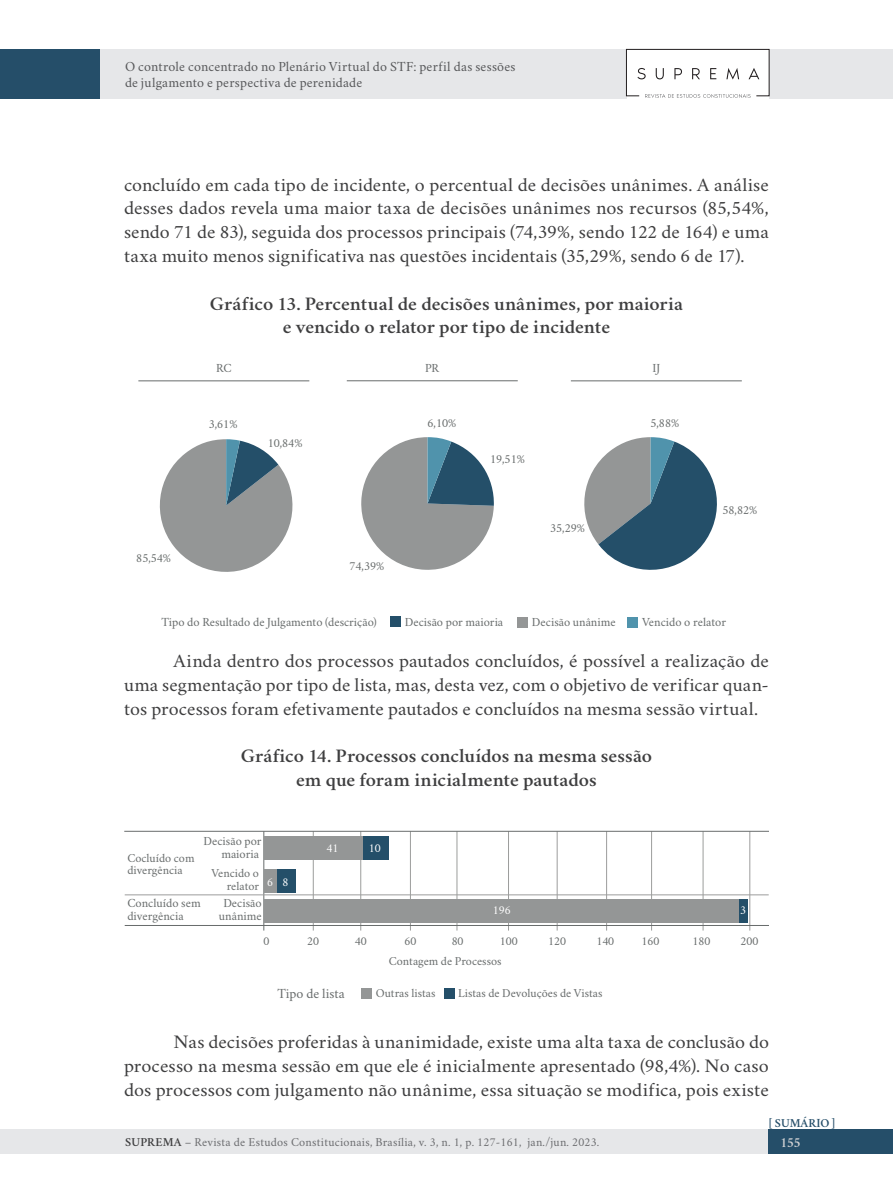
<style>
.page{position:relative;width:893px;height:1191px;background:#fff}
.page>*{position:absolute;margin:0;border:0;box-sizing:border-box;transform-origin:0 0}
.texto_corrido_pt{font:19.25px/23.8px "Crimson";letter-spacing:.005em;color:#3e3e3f;text-align:justify;scale:1.04 1}
.NOME_IMG_e_Tabela{font:600 19.25px/23.8px "Crimson";color:#3e3e3f;text-align:center;scale:1.05 1}
.t1{font:14px/15.8px "Crimson";letter-spacing:.015em;color:#57585a}
.t2{font:14px "Crimson";color:#686c6c}
.t3{font:600 14px "Crimson";color:#d1d2d4}
.t4{font:12.42px/12.2px "Crimson";color:#686c6c;text-align:right}
.t5{font:12.42px "Crimson";color:#686d6c}
.t6{font:12.25px/12.2px "Crimson";color:#686c6c}
.t7{font:12.25px "Crimson";letter-spacing:.02em;color:#6c6d70}
.t8{font:12.25px "Crimson";color:#fff}
.t9{font:600 12.25px "Crimson";color:#254e69}
.s1{font-weight:600;color:#3e3e3f}
</style>
<div class="page">
<div style="left:1px;top:49px;width:892px;height:50px;background:#e6e7e9"></div>
<div style="left:0;top:1129px;width:844px;height:25px;background:#e6e7e9"></div>
<div style="left:769px;top:1129px;width:124px;height:25px;background:#254e69"></div>
<div style="left:627px;top:50px;width:142px;height:49px;background:#fff"></div>
<svg style="left:626px;top:48px;width:144px;height:50px"></svg>
<div style="left:0;top:49px;width:100px;height:50px;background:#254e69"></div>
<div style="left:628px;top:617px;width:10px;height:11px;background:#5093ac"></div>
<div style="left:518px;top:617px;width:10px;height:11px;background:#949696"></div>
<div style="left:391px;top:616px;width:10px;height:11px;background:#244f69"></div>
<svg style="left:159px;top:439px;width:134px;height:133px"></svg>
<svg style="left:361px;top:437px;width:133px;height:133px"></svg>
<svg style="left:584px;top:437px;width:133px;height:133px"></svg>
<hr style="left:138px;top:380px;width:171px;height:1px;background:#686c6c">
<hr style="left:347px;top:380px;width:171px;height:1px;background:#686c6c">
<hr style="left:571px;top:380px;width:171px;height:1px;background:#686c6c">
<hr style="left:264px;top:831px;width:1px;height:99px;background:#686c6c">
<hr style="left:313px;top:831px;width:1px;height:99px;background:#9c9d9c">
<hr style="left:360px;top:831px;width:1px;height:99px;background:#9c9d9c">
<hr style="left:410px;top:831px;width:1px;height:99px;background:#9c9d9c">
<hr style="left:457px;top:831px;width:1px;height:99px;background:#9c9d9c">
<hr style="left:508px;top:831px;width:1px;height:99px;background:#9c9d9c">
<hr style="left:557px;top:831px;width:1px;height:99px;background:#9c9d9c">
<hr style="left:606px;top:831px;width:1px;height:99px;background:#9c9d9c">
<hr style="left:651px;top:831px;width:1px;height:99px;background:#9c9d9c">
<hr style="left:703px;top:831px;width:1px;height:99px;background:#9c9d9c">
<hr style="left:749px;top:831px;width:1px;height:99px;background:#9c9d9c">
<div style="left:264px;top:836px;width:99px;height:23px;background:#949696"></div>
<div style="left:264px;top:869px;width:14px;height:23px;background:#949696"></div>
<div style="left:264px;top:899px;width:475px;height:23px;background:#949696"></div>
<div style="left:278px;top:869px;width:18px;height:23px;background:#244f69"></div>
<div style="left:363px;top:836px;width:25px;height:23px;background:#244f69"></div>
<div style="left:739px;top:899px;width:8px;height:23px;background:#244f69"></div>
<hr style="left:125px;top:925px;width:644px;height:1px;background:#686c6c">
<hr style="left:125px;top:894px;width:644px;height:1px;background:#9c9d9c">
<hr style="left:124px;top:831px;width:645px;height:1px;background:#686c6c">
<div style="left:444px;top:988px;width:10px;height:10px;background:#244f69"></div>
<div style="left:361px;top:988px;width:11px;height:10px;background:#949696"></div>
<p class="t1" style="left:125px;top:57px;width:392px">O controle concentrado no Plenário Virtual do STF: perfil das sessões de julgamento e perspectiva de perenidade</p>
<p class="texto_corrido_pt" style="left:124px;top:170px;width:622px">concluído em cada tipo de incidente, o percentual de decisões unânimes. A análise desses dados revela uma maior taxa de decisões unânimes nos recursos (85,54%, sendo 71 de 83), seguida dos processos principais (74,39%, sendo 122 de 164) e uma taxa muito menos significativa nas questões incidentais (35,29%, sendo 6 de 17).</p>
<p class="NOME_IMG_e_Tabela" style="left:210px;top:290px;width:452px">Gráfico 13. Percentual de decisões unânimes, por maioria e vencido o relator por tipo de incidente</p>
<p class="t4" style="left:216px;top:360px;width:17px">RC</p>
<p class="t4" style="left:425px;top:360px;width:16px">PR</p>
<p class="t4" style="left:652px;top:360px;width:9px">IJ</p>
<p class="t5" style="left:209px;top:414px;width:30px">3,61%</p>
<p class="t5" style="left:268px;top:433px;width:36px">10,84%</p>
<p class="t5" style="left:136px;top:548px;width:36px">85,54%</p>
<p class="t4" style="left:349px;top:558px;width:36px">74,39%</p>
<p class="t4" style="left:428px;top:415px;width:30px">6,10%</p>
<p class="t4" style="left:490px;top:452px;width:36px">19,51%</p>
<p class="t4" style="left:550px;top:520px;width:36px">35,29%</p>
<p class="t4" style="left:650px;top:415px;width:30px">5,88%</p>
<p class="t4" style="left:722px;top:502px;width:36px">58,82%</p>
<p class="t4" style="left:161px;top:615px;width:217px">Tipo do Resultado de Julgamento (descrição)</p>
<p class="t4" style="left:405px;top:615px;width:100px">Decisão por maioria</p>
<p class="t4" style="left:532px;top:615px;width:85px">Decisão unânime</p>
<p class="t4" style="left:642px;top:615px;width:86px">Vencido o relator</p>
<p class="texto_corrido_pt" style="left:124px;top:646px;width:622px;text-indent:50px">Ainda dentro dos processos pautados concluídos, é possível a realização de uma segmentação por tipo de lista, mas, desta vez, com o objetivo de verificar quan&shy;tos processos foram efetivamente pautados e concluídos na mesma sessão virtual.</p>
<p class="NOME_IMG_e_Tabela" style="left:241px;top:742px;width:393px">Gráfico 14. Processos concluídos na mesma sessão em que foram inicialmente pautados</p>
<p class="t6" style="left:127px;top:850px;width:69px">Cocluído com divergência</p>
<p class="t4" style="left:204px;top:833px;width:60px">Decisão por maioria</p>
<p class="t6" style="left:212px;top:866px;width:49px;text-align:right">Vencido o relator</p>
<p class="t8" style="left:267px;top:872px;width:23px">6 8</p>
<p class="t4" style="left:127px;top:895px;width:75px;text-align:left">Concluído sem divergência</p>
<p class="t4" style="left:219px;top:895px;width:44px;text-align:center">Decisão unânime</p>
<p class="t8" style="left:327px;top:838px;width:13px">41</p>
<p class="t8" style="left:369px;top:838px;width:13px">10</p>
<p class="t8" style="left:493px;top:900px;width:19px">196</p>
<p class="t8" style="left:740px;top:900px;width:7px">3</p>
<p class="t6" style="left:264px;top:933px;width:7px">0</p>
<p class="t6" style="left:307px;top:933px;width:13px">20</p>
<p class="t6" style="left:355px;top:933px;width:13px">40</p>
<p class="t6" style="left:404px;top:933px;width:13px">60</p>
<p class="t6" style="left:452px;top:933px;width:13px">80</p>
<p class="t6" style="left:500px;top:933px;width:19px">100</p>
<p class="t6" style="left:548px;top:933px;width:19px">120</p>
<p class="t6" style="left:596px;top:933px;width:19px">140</p>
<p class="t6" style="left:641px;top:933px;width:19px">160</p>
<p class="t6" style="left:693px;top:933px;width:19px">180</p>
<p class="t6" style="left:740px;top:933px;width:19px">200</p>
<p class="t6" style="left:389px;top:953px;width:114px">Contagem de Processos</p>
<p class="t2" style="left:277px;top:982px;width:69px">Tipo de lista</p>
<p class="t6" style="left:376px;top:985px;width:61px">Outras listas</p>
<p class="t6" style="left:458px;top:985px;width:146px">Listas de Devoluções de Vistas</p>
<p class="texto_corrido_pt" style="left:124px;top:1027px;width:622px;text-indent:50px">Nas decisões proferidas à unanimidade, existe uma alta taxa de conclusão do processo na mesma sessão em que ele é inicialmente apresentado (98,4%). No caso dos processos com julgamento não unânime, essa situação se modifica, pois existe</p>
<p class="t9" style="left:769px;top:1114px;width:68px">[ SUMÁRIO ]</p>
<p class="t7" style="left:125px;top:1132px;width:476px"><span class="s1">SUPREMA</span> – Revista de Estudos Constitucionais, Brasília, v. 3, n. 1, p. 127-161, jan./jun. 2023.</p>
<p class="t3" style="left:781px;top:1132px;width:21px">155</p>
</div>
